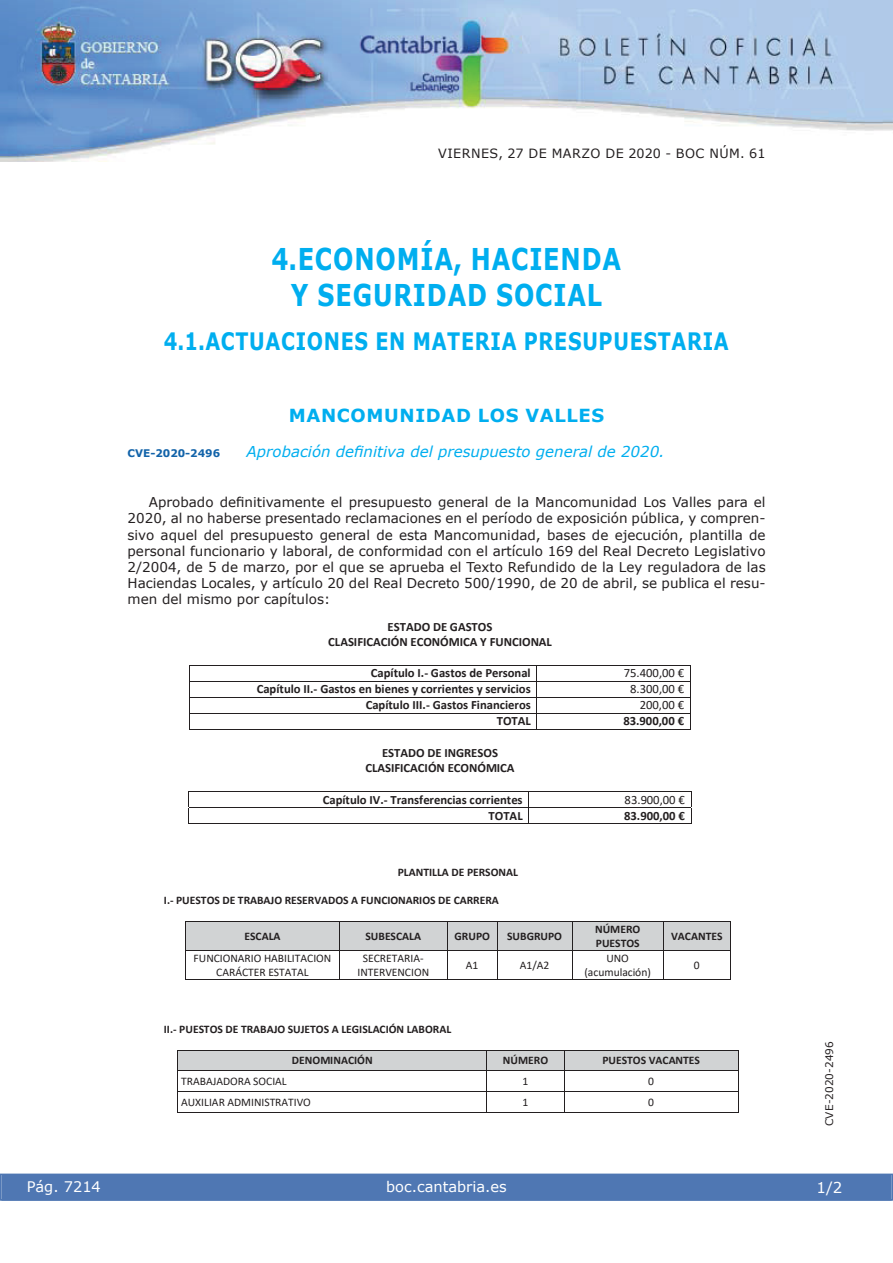
<style>
.page{position:relative;width:893px;height:1263px;background:#fff}
.page>*{position:absolute;margin:0;border:0;box-sizing:border-box;transform-origin:0 0}
.t1{font:700 30px/36px "Verdana";letter-spacing:.035em;color:#00aeef;text-align:center;scale:.8 1}
.t2{font:700 24px "Verdana";letter-spacing:.035em;color:#00aeef;scale:.8 1}
.t3{font:700 18px "Verdana";letter-spacing:.035em;color:#00aeef}
.t4{font:italic 15px "Verdana";color:#00aeef}
.t5{font:15px "Verdana";color:#fff}
.t6{font:14.55px "Verdana";color:#fff}
.t7{font:13.5px/16.2px "Verdana";color:#231f20;text-align:justify}
.t8{font:12.75px "Verdana";letter-spacing:.035em;color:#231f20}
.t9{font:700 12.6px/15.5px "Calibri";color:#231f20;text-align:center}
.t10{font:12.6px "Calibri";letter-spacing:-.005em;color:#231f20}
.t11{font:700 11.55px/14.1px "Calibri";color:#231f20}
.t12{font:11.55px/14.1px "Calibri";color:#231f20;text-align:center}
.t13{font:10.5px "Verdana";color:#231f20}
.t14{font:700 10.5px "Verdana";color:#1263a9}
</style>
<div class="page">
<img style="left:0;top:0;width:893px;height:161px">
<div style="left:1px;top:1174px;width:890px;height:27px;background:#4f77b3"></div>
<div style="left:0;top:1174px;width:893px;height:27px;border:1px solid #4f77b3"></div>
<hr style="left:189px;top:665px;width:348px;height:1px;background:#231f20">
<hr style="left:537px;top:665px;width:153px;height:1px;background:#231f20">
<hr style="left:189px;top:681px;width:348px;height:1px;background:#231f20">
<hr style="left:537px;top:681px;width:153px;height:1px;background:#231f20">
<hr style="left:189px;top:697px;width:348px;height:1px;background:#231f20">
<hr style="left:537px;top:697px;width:153px;height:1px;background:#231f20">
<hr style="left:189px;top:713px;width:348px;height:1px;background:#231f20">
<hr style="left:537px;top:713px;width:153px;height:1px;background:#231f20">
<svg style="left:189px;top:666px;width:1px;height:63px"></svg>
<hr style="left:189px;top:729px;width:348px;height:1px;background:#231f20">
<hr style="left:537px;top:729px;width:153px;height:1px;background:#231f20">
<svg style="left:690px;top:665px;width:1px;height:65px"></svg>
<hr style="left:189px;top:791px;width:339px;height:1px;background:#231f20">
<hr style="left:528px;top:791px;width:163px;height:1px;background:#231f20">
<hr style="left:189px;top:807px;width:339px;height:1px;background:#231f20">
<hr style="left:528px;top:807px;width:163px;height:1px;background:#231f20">
<hr style="left:189px;top:823px;width:339px;height:1px;background:#231f20">
<svg style="left:528px;top:792px;width:1px;height:32px"></svg>
<hr style="left:529px;top:823px;width:162px;height:1px;background:#231f20">
<svg style="left:691px;top:791px;width:1px;height:33px"></svg>
<div style="left:186px;top:922px;width:153px;height:28px;background:#d1d3d4"></div>
<div style="left:339px;top:922px;width:108px;height:28px;background:#d1d3d4"></div>
<div style="left:448px;top:922px;width:49px;height:28px;background:#d1d3d4"></div>
<div style="left:497px;top:922px;width:75px;height:28px;background:#d1d3d4"></div>
<div style="left:572px;top:922px;width:91px;height:28px;background:#d1d3d4"></div>
<div style="left:664px;top:922px;width:66px;height:28px;background:#d1d3d4"></div>
<hr style="left:185px;top:922px;width:387px;height:1px;background:#231f20">
<hr style="left:572px;top:922px;width:91px;height:1px;background:#231f20">
<hr style="left:663px;top:922px;width:67px;height:1px;background:#231f20">
<hr style="left:185px;top:950px;width:387px;height:1px;background:#231f20">
<hr style="left:572px;top:950px;width:91px;height:1px;background:#231f20">
<hr style="left:663px;top:950px;width:67px;height:1px;background:#231f20">
<svg style="left:185px;top:923px;width:1px;height:56px"></svg>
<hr style="left:185px;top:979px;width:154px;height:1px;background:#231f20">
<svg style="left:339px;top:923px;width:1px;height:56px"></svg>
<hr style="left:339px;top:979px;width:108px;height:1px;background:#231f20">
<svg style="left:447px;top:923px;width:1px;height:57px"></svg>
<hr style="left:448px;top:979px;width:49px;height:1px;background:#231f20">
<svg style="left:497px;top:923px;width:1px;height:56px"></svg>
<hr style="left:497px;top:979px;width:75px;height:1px;background:#231f20">
<svg style="left:572px;top:923px;width:1px;height:56px"></svg>
<hr style="left:572px;top:979px;width:91px;height:1px;background:#231f20">
<svg style="left:663px;top:923px;width:1px;height:57px"></svg>
<hr style="left:664px;top:979px;width:66px;height:1px;background:#231f20">
<svg style="left:730px;top:922px;width:1px;height:58px"></svg>
<div style="left:178px;top:1051px;width:309px;height:19px;background:#d1d3d4"></div>
<div style="left:487px;top:1051px;width:77px;height:19px;background:#d1d3d4"></div>
<div style="left:564px;top:1051px;width:174px;height:19px;background:#d1d3d4"></div>
<hr style="left:177px;top:1050px;width:387px;height:1px;background:#231f20">
<hr style="left:564px;top:1050px;width:174px;height:1px;background:#231f20">
<hr style="left:177px;top:1070px;width:387px;height:1px;background:#231f20">
<hr style="left:564px;top:1070px;width:174px;height:1px;background:#231f20">
<hr style="left:177px;top:1091px;width:387px;height:1px;background:#231f20">
<hr style="left:564px;top:1091px;width:174px;height:1px;background:#231f20">
<svg style="left:177px;top:1051px;width:1px;height:61px"></svg>
<hr style="left:177px;top:1112px;width:310px;height:1px;background:#231f20">
<hr style="left:487px;top:1112px;width:77px;height:1px;background:#231f20">
<svg style="left:564px;top:1051px;width:1px;height:61px"></svg>
<hr style="left:564px;top:1112px;width:174px;height:1px;background:#231f20">
<svg style="left:738px;top:1051px;width:1px;height:62px"></svg>
<p class="t8" style="left:438px;top:145px;width:329px">VIERNES, 27 DE MARZO DE 2020 - BOC NÚM. 61</p>
<h1 class="t1" style="left:271px;top:240px;width:438px">4.ECONOMÍA, HACIENDA<br>Y SEGURIDAD SOCIAL</h1>
<h2 class="t2" style="left:164px;top:326px;width:708px">4.1.ACTUACIONES EN MATERIA PRESUPUESTARIA</h2>
<h3 class="t3" style="left:289px;top:404px;width:317px">MANCOMUNIDAD LOS VALLES</h3>
<p class="t14" style="left:128px;top:446px;width:94px">CVE-2020-2496</p>
<p class="t4" style="left:247px;top:442px;width:419px">Aprobación definitiva del presupuesto general de 2020.</p>
<p class="t7" style="left:128px;top:494px;width:640px;text-indent:21px">Aprobado definitivamente el presupuesto general de la Mancomunidad Los Valles para el 2020, al no haberse presentado reclamaciones en el período de exposición pública, y compren&shy;sivo aquel del presupuesto general de esta Mancomunidad, bases de ejecución, plantilla de personal funcionario y laboral, de conformidad con el artículo 169 del Real Decreto Legislativo 2/2004, de 5 de marzo, por el que se aprueba el Texto Refundido de la Ley reguladora de las Haciendas Locales, y artículo 20 del Real Decreto 500/1990, de 20 de abril, se publica el resu&shy;men del mismo por capítulos:</p>
<p class="t9" style="left:328px;top:620px;width:225px">ESTADO DE GASTOS<br>CLASIFICACIÓN ECONÓMICA Y FUNCIONAL</p>
<p class="t9" style="left:371px;top:666px;width:161px">Capítulo I.- Gastos de Personal</p>
<p class="t10" style="left:624px;top:668px;width:62px">75.400,00 €</p>
<p class="t9" style="left:257px;top:682px;width:276px">Capítulo II.- Gastos en bienes y corrientes y servicios</p>
<p class="t10" style="left:630px;top:684px;width:56px">8.300,00 €</p>
<p class="t9" style="left:366px;top:698px;width:167px">Capítulo III.- Gastos Financieros</p>
<p class="t10" style="left:640px;top:700px;width:46px">200,00 €</p>
<p class="t9" style="left:497px;top:714px;width:36px">TOTAL</p>
<p class="t9" style="left:623px;top:714px;width:62px">83.900,00 €</p>
<p class="t9" style="left:365px;top:746px;width:151px">ESTADO DE INGRESOS<br>CLASIFICACIÓN ECONÓMICA</p>
<p class="t9" style="left:323px;top:793px;width:201px">Capítulo IV.- Transferencias corrientes</p>
<p class="t10" style="left:624px;top:794px;width:62px">83.900,00 €</p>
<p class="t9" style="left:489px;top:809px;width:36px">TOTAL</p>
<p class="t9" style="left:624px;top:809px;width:62px">83.900,00 €</p>
<p class="t11" style="left:398px;top:866px;width:122px">PLANTILLA DE PERSONAL</p>
<p class="t11" style="left:164px;top:895px;width:336px">I.- PUESTOS DE TRABAJO RESERVADOS A FUNCIONARIOS DE CARRERA</p>
<p class="t11" style="left:244px;top:930px;width:38px">ESCALA</p>
<p class="t11" style="left:365px;top:930px;width:57px">SUBESCALA</p>
<p class="t11" style="left:454px;top:930px;width:37px">GRUPO</p>
<p class="t11" style="left:507px;top:930px;width:56px">SUBGRUPO</p>
<p class="t11" style="left:595px;top:923px;width:47px">NÚMERO<br>PUESTOS</p>
<p class="t11" style="left:671px;top:930px;width:53px">VACANTES</p>
<p class="t12" style="left:194px;top:952px;width:139px">FUNCIONARIO HABILITACION<br>CARÁCTER ESTATAL</p>
<p class="t12" style="left:357px;top:952px;width:73px">SECRETARIA-<br>INTERVENCION</p>
<p class="t12" style="left:466px;top:959px;width:14px">A1</p>
<p class="t12" style="left:520px;top:959px;width:31px">A1/A2</p>
<p class="t12" style="left:584px;top:952px;width:68px">UNO (acumulación)</p>
<p class="t12" style="left:694px;top:959px;width:7px">0</p>
<p class="t11" style="left:164px;top:1023px;width:289px">II.- PUESTOS DE TRABAJO SUJETOS A LEGISLACIÓN LABORAL</p>
<p class="t11" style="left:292px;top:1055px;width:82px">DENOMINACIÓN</p>
<p class="t11" style="left:503px;top:1055px;width:47px">NÚMERO</p>
<p class="t11" style="left:602px;top:1055px;width:99px">PUESTOS VACANTES</p>
<p class="t12" style="left:181px;top:1075px;width:107px">TRABAJADORA SOCIAL</p>
<p class="t12" style="left:522px;top:1075px;width:7px">1</p>
<p class="t12" style="left:648px;top:1075px;width:7px">0</p>
<p class="t12" style="left:181px;top:1096px;width:131px">AUXILIAR ADMINISTRATIVO</p>
<p class="t12" style="left:522px;top:1096px;width:7px">1</p>
<p class="t12" style="left:648px;top:1096px;width:7px">0</p>
<p class="t6" style="left:27px;top:1177px;width:76px">Pág. 7214</p>
<p class="t6" style="left:386px;top:1178px;width:122px">boc.cantabria.es</p>
<p class="t13" style="left:823px;top:1126px;width:87px;rotate:-90deg">CVE-2020-2496</p>
<p class="t5" style="left:816px;top:1178px;width:27px">1/2</p>
</div>
